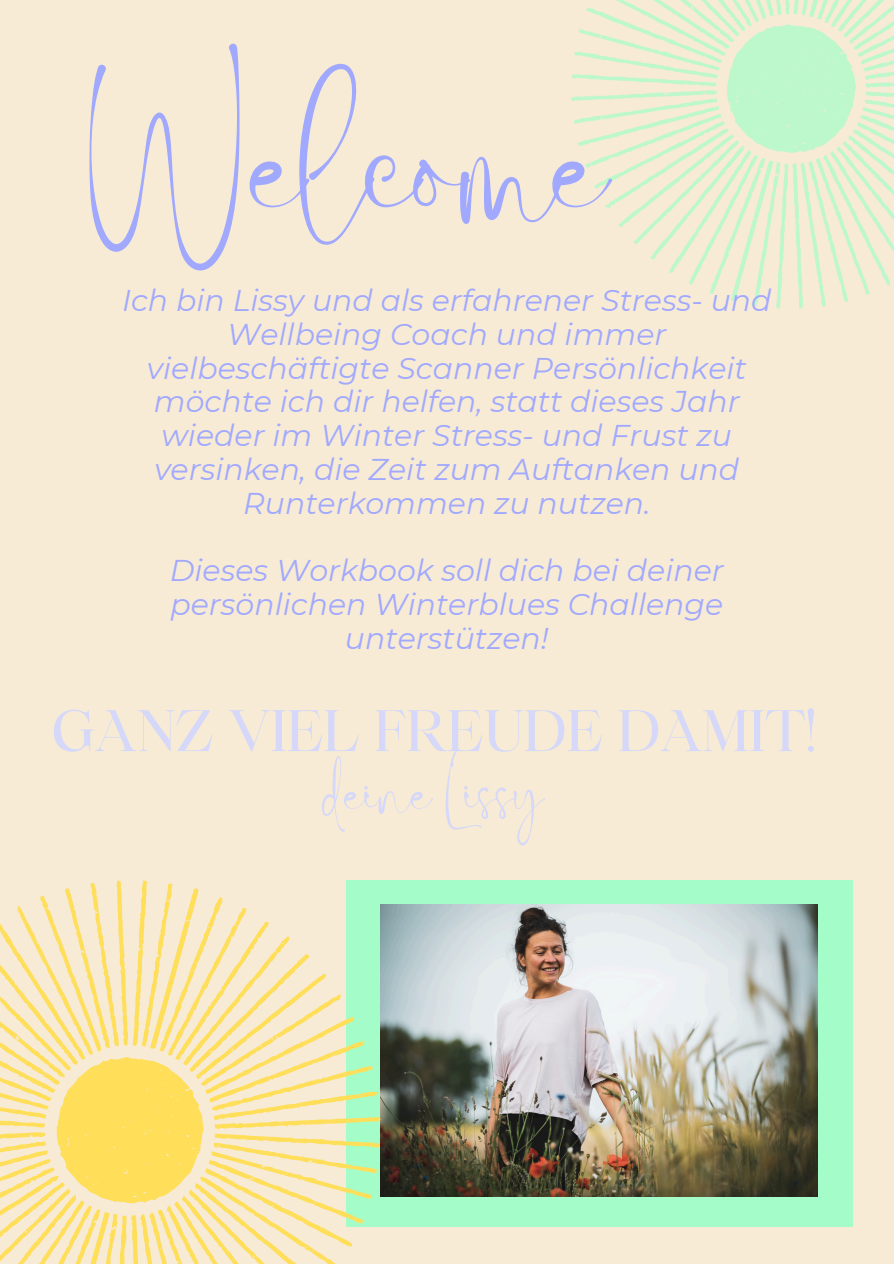
<style>
.page{position:relative;width:894px;height:1264px;background:#fff}
.page>*{position:absolute;margin:0;border:0;box-sizing:border-box;transform-origin:0 0}
.t1{font:283.95px "Blastine";letter-spacing:-.02em;color:#a1a9fe}
.t2{font:105px "Blastine";color:#d5d8f9}
.t3{font:56.1px "Maharlika";letter-spacing:-.02em;color:#d5d8f9}
.t4{font:italic 30px/33.8px "Montserrat";color:#a1a9fe;text-align:center}
</style>
<div class="page">
<div style="left:0;top:0;width:893px;height:1263px;background:#f7ebd6"></div>
<div style="left:346px;top:880px;width:506px;height:346px;background:#a4fdc8"></div>
<img style="left:381px;top:904px;width:436px;height:292px">
<svg style="left:571px;top:0;width:322px;height:309px"></svg>
<svg style="left:0;top:880px;width:380px;height:383px"></svg>
<p class="t1" style="left:89px;top:11px;width:520px">Welcome</p>
<p class="t4" style="left:122px;top:283px;width:651px">Ich bin Lissy und als erfahrener Stress- und Wellbeing Coach und immer vielbeschäftigte Scanner Persönlichkeit möchte ich dir helfen, statt dieses Jahr wieder im Winter Stress- und Frust zu versinken, die Zeit zum Auftanken und Runterkommen zu nutzen.</p>
<p class="t4" style="left:170px;top:553px;width:555px">Dieses Workbook soll dich bei deiner persönlichen Winterblues Challenge unterstützen!</p>
<h3 class="t3" style="left:51px;top:708px;width:767px">GANZ VIEL FREUDE DAMIT!</h3>
<h2 class="t2" style="left:324px;top:736px;width:221px">deine Lissy</h2>
</div>
